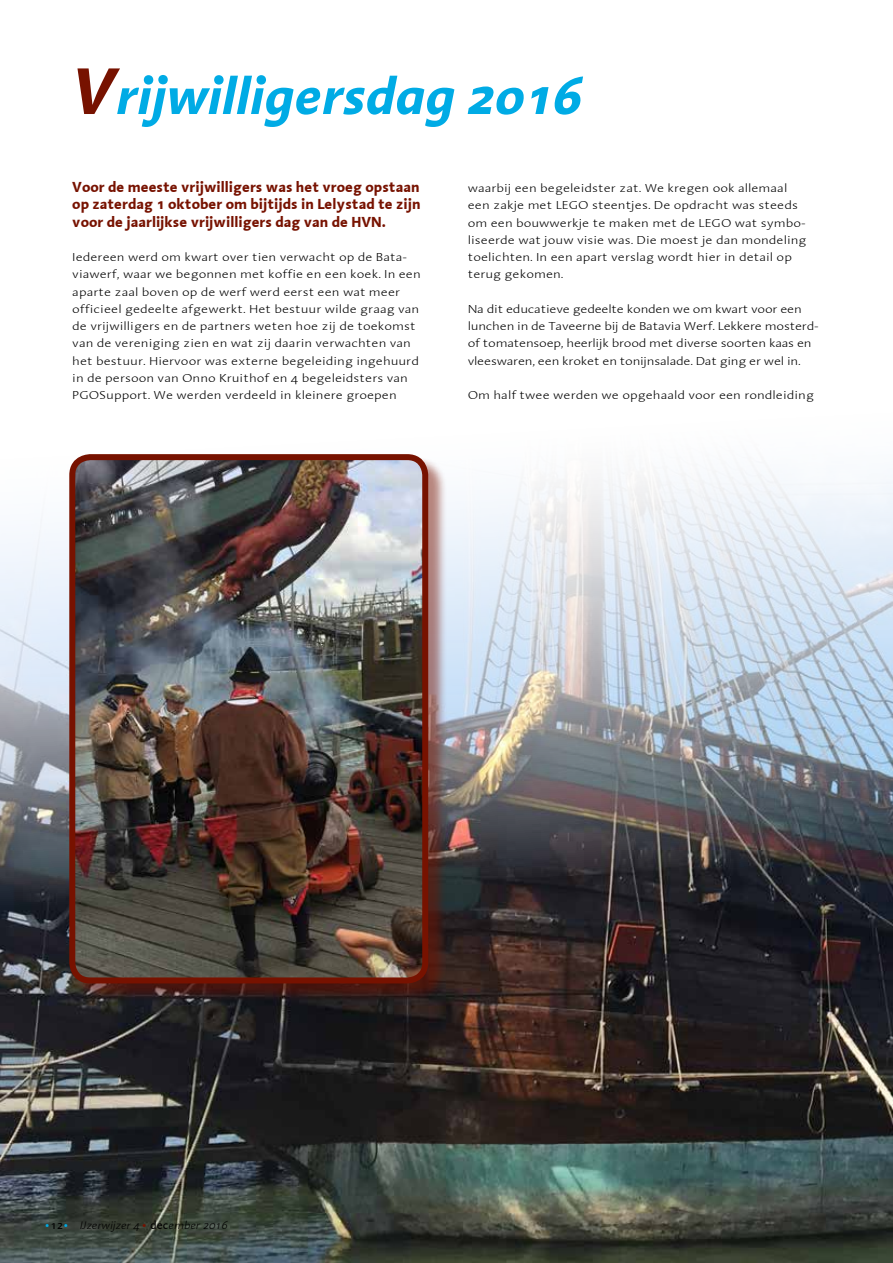
<style>
.page{position:relative;width:893px;height:1263px;background:#fff}
.page>*{position:absolute;margin:0;border:0;box-sizing:border-box;transform-origin:0 0}
.t1{font:italic 700 52.5px "Linotype Aroma";color:#00abe5}
.t2{font:700 15px/17.2px "Linotype Aroma";color:#771200;text-align:justify}
.t3{font:300 11.85px/17.2px "Linotype Aroma";color:#000;scale:1.14 1}
.t4{font:300 11.85px/17.2px "Linotype Aroma";letter-spacing:-.02em;color:#000;scale:1.14 1}
.t5{font:italic 300 11.25px "Linotype Aroma";color:#000}
.s1{font-size:67.5px;color:#771200}
.s2{font-weight:400;font-style:normal;font-size:11.7px;color:#00abe5}
.s3{font-weight:400;font-style:normal;font-size:11.7px}
.s4{font-weight:400;font-style:normal;font-size:11.7px;color:#771200}
</style>
<div class="page">
<img style="left:0;top:469px;width:893px;height:794px">
<div style="left:72px;top:456px;width:375px;height:546px;background:#771200;opacity:.5"></div>
<img style="left:72px;top:457px;width:353px;height:523px">
<div style="left:69px;top:454px;width:359px;height:529px;border:6px solid #771200;border-radius:18px"></div>
<h1 class="t1" style="left:72px;top:61px;width:509px"><span class="s1">V</span>rijwilligersdag 2016</h1>
<p class="t2" style="left:72px;top:178px;width:350px">Voor de meeste vrijwilligers was het vroeg opstaan op zaterdag 1 oktober om bijtijds in Lelystad te zijn voor de jaarlijkse vrijwilligers dag van de HVN.</p>
<p class="t3" style="left:72px;top:248px;width:307px">Iedereen werd om kwart over tien verwacht op de Bata&shy;viawerf, waar we begonnen met koffie en een koek. In een aparte zaal boven op de werf werd eerst een wat meer officieel gedeelte afgewerkt. Het bestuur wilde graag van de vrijwilligers en de partners weten hoe zij de toekomst van de vereniging zien en wat zij daarin verwachten van het bestuur. Hiervoor was externe begeleiding ingehuurd in de persoon van Onno Kruithof en 4 begeleidsters van PGOSupport. We werden verdeeld in kleinere groepen</p>
<p class="t3" style="left:468px;top:179px;width:299px">waarbij een begeleidster zat. We kregen ook allemaal een zakje met LEGO steentjes. De opdracht was steeds om een bouwwerkje te maken met de LEGO wat symbo&shy;liseerde wat jouw visie was. Die moest je dan mondeling toelichten. In een apart verslag wordt hier in detail op terug gekomen.</p>
<p class="t4" style="left:468px;top:300px;width:309px">Na dit educatieve gedeelte konden we om kwart voor een lunchen in de Taveerne bij de Batavia Werf. Lekkere mosterd&shy;of tomatensoep, heerlijk brood met diverse soorten kaas en vleeswaren, een kroket en tonijnsalade. Dat ging er wel in.</p>
<p class="t3" style="left:468px;top:386px;width:305px">Om half twee werden we opgehaald voor een rondleiding</p>
<p class="t5" style="left:45px;top:1218px;width:184px"><span class="s2">•</span><span class="s3">12</span><span class="s2">•</span> IJzerwijzer 4 <span class="s4">•</span> <span class="s3">dec</span>ember 2016</p>
</div>
